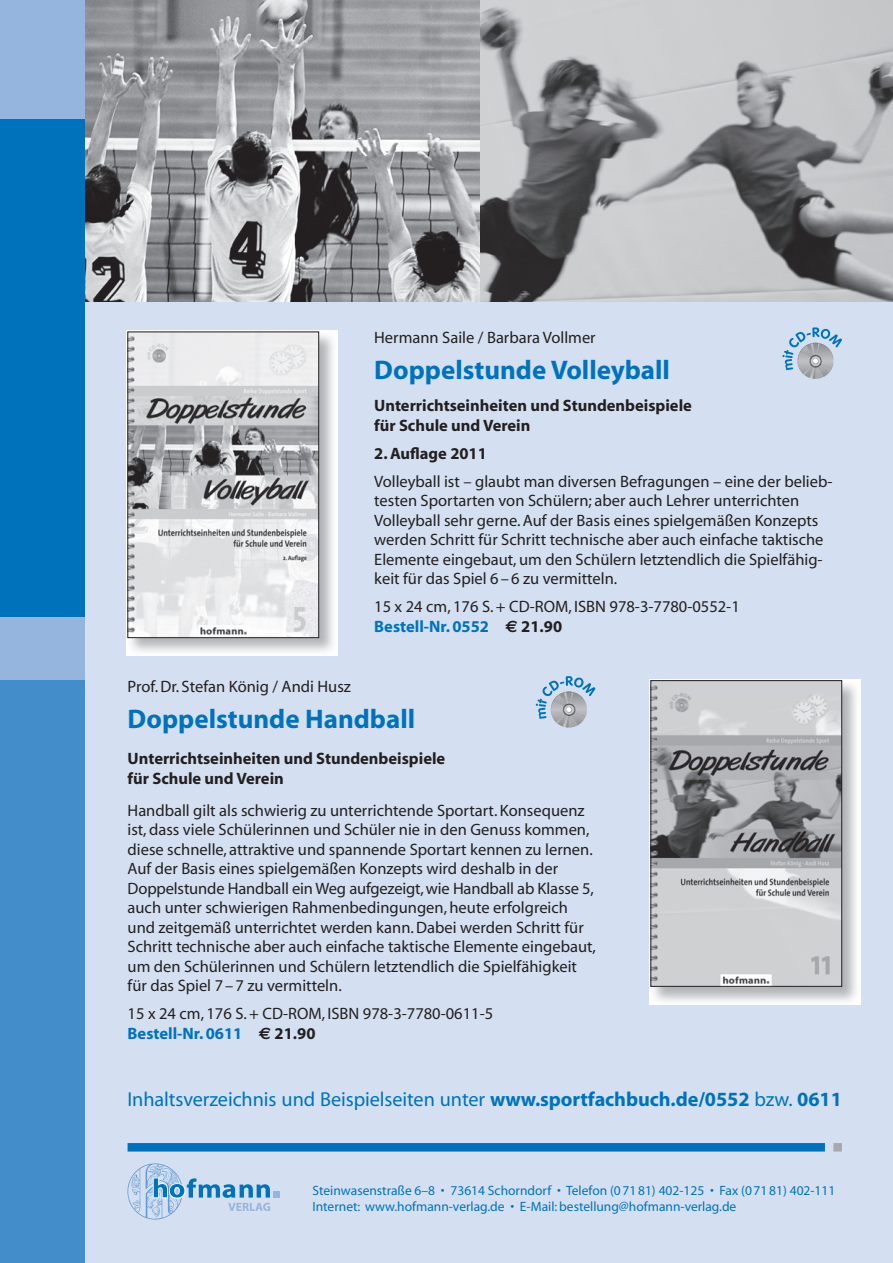
<style>
.page{position:relative;width:893px;height:1263px;background:#d4e0f1}
.page>*{position:absolute;margin:0;border:0;box-sizing:border-box;transform-origin:0 0}
.t1{font:700 27px "Myriad";color:#0072bc}
.t2{font:20.25px "Myriad";letter-spacing:-.005em;color:#0072bc}
.t3{font:16.5px/19.5px "Myriad";color:#231f20}
.t4{font:700 16.5px/19.5px "Myriad";color:#231f20}
.t5{font:13.5px/16.5px "Myriad";color:#0072bc}
.s1{font-weight:700;color:#0072bc}
.s2{font-family:"Euro Sans";font-weight:700}
.s3{font-weight:700}
</style>
<div class="page">
<img style="left:128px;top:1164px;width:51px;height:55px">
<div style="left:273px;top:1191px;width:7px;height:6px;background:#95b5de"></div>
<svg style="left:152px;top:1177px;width:118px;height:34px"></svg>
<div style="left:128px;top:1143px;width:697px;height:8px;background:#0072bc"></div>
<div style="left:833px;top:1143px;width:9px;height:8px;background:#a8a9ad"></div>
<img style="left:85px;top:0;width:395px;height:302px">
<div style="left:0;top:0;width:85px;height:680px;background:#95b5de"></div>
<div style="left:0;top:119px;width:85px;height:498px;background:#0072bc"></div>
<div style="left:0;top:680px;width:85px;height:583px;background:#448dcb"></div>
<img style="left:800px;top:370px;width:31px;height:9px">
<svg style="left:782px;top:327px;width:60px;height:43px"></svg>
<img style="left:127px;top:331px;width:210px;height:325px">
<img style="left:130px;top:334px;width:187px;height:302px">
<div style="left:128px;top:332px;width:191px;height:306px;border:1px solid #231f20"></div>
<img style="left:480px;top:0;width:413px;height:302px">
<img style="left:650px;top:679px;width:210px;height:326px">
<img style="left:653px;top:682px;width:187px;height:302px">
<div style="left:651px;top:680px;width:191px;height:306px;border:1px solid #231f20"></div>
<img style="left:553px;top:719px;width:31px;height:9px">
<svg style="left:536px;top:676px;width:59px;height:43px"></svg>
<p class="t3" style="left:374px;top:328px;width:223px">Hermann Saile / Barbara Vollmer</p>
<h1 class="t1" style="left:374px;top:356px;width:297px">Doppelstunde Volleyball</h1>
<p class="t4" style="left:374px;top:396px;width:319px">Unterrichtseinheiten und Stundenbeispiele für Schule und Verein</p>
<p class="t4" style="left:374px;top:444px;width:114px">2. Auflage 2011</p>
<p class="t3" style="left:374px;top:472px;width:460px">Volleyball ist – glaubt man diversen Befragungen – eine der belieb&shy;testen Sportarten von Schülern; aber auch Lehrer unterrichten Volleyball sehr gerne. Auf der Basis eines spielgemäßen Konzepts werden Schritt für Schritt technische aber auch einfache taktische Elemente eingebaut, um den Schülern letztendlich die Spielfähig&shy;keit für das Spiel 6 – 6 zu vermitteln.</p>
<p class="t3" style="left:374px;top:598px;width:367px">15 x 24 cm, 176 S. + CD-ROM, ISBN 978-3-7780-0552-1<br><span class="s1">Bestell-Nr. 0552</span> <span class="s2">E</span> <span class="s3">21.90</span></p>
<p class="t3" style="left:128px;top:677px;width:225px">Prof. Dr. Stefan König / Andi Husz</p>
<h1 class="t1" style="left:128px;top:704px;width:289px">Doppelstunde Handball</h1>
<p class="t4" style="left:128px;top:749px;width:319px">Unterrichtseinheiten und Stundenbeispiele für Schule und Verein</p>
<p class="t3" style="left:128px;top:801px;width:470px">Handball gilt als schwierig zu unterrichtende Sportart. Konsequenz ist, dass viele Schülerinnen und Schüler nie in den Genuss kommen, diese schnelle, attraktive und spannende Sportart kennen zu lernen.<br>Auf der Basis eines spielgemäßen Konzepts wird deshalb in der Doppelstunde Handball ein Weg aufgezeigt, wie Handball ab Klasse 5, auch unter schwierigen Rahmenbedingungen, heute erfolgreich und zeitgemäß unterrichtet werden kann. Dabei werden Schritt für Schritt technische aber auch einfache taktische Elemente eingebaut, um den Schülerinnen und Schülern letztendlich die Spielfähigkeit für das Spiel 7 – 7 zu vermitteln.</p>
<p class="t3" style="left:128px;top:1005px;width:367px">15 x 24 cm, 176 S. + CD-ROM, ISBN 978-3-7780-0611-5<br><span class="s1">Bestell-Nr. 0611</span> <span class="s2">E</span> <span class="s3">21.90</span></p>
<p class="t2" style="left:128px;top:1089px;width:716px">Inhaltsverzeichnis und Beispielseiten unter <span class="s3">www.sportfachbuch.de/0552</span> bzw. <span class="s3">0611</span></p>
<p class="t5" style="left:313px;top:1182px;width:524px">Steinwasenstraße 6–8 • 73614 Schorndorf • Telefon (0 71 81) 402-125 • Fax (0 71 81) 402-111<br>Internet: www.hofmann-verlag.de • E-Mail: bestellung@hofmann-verlag.de</p>
</div>
